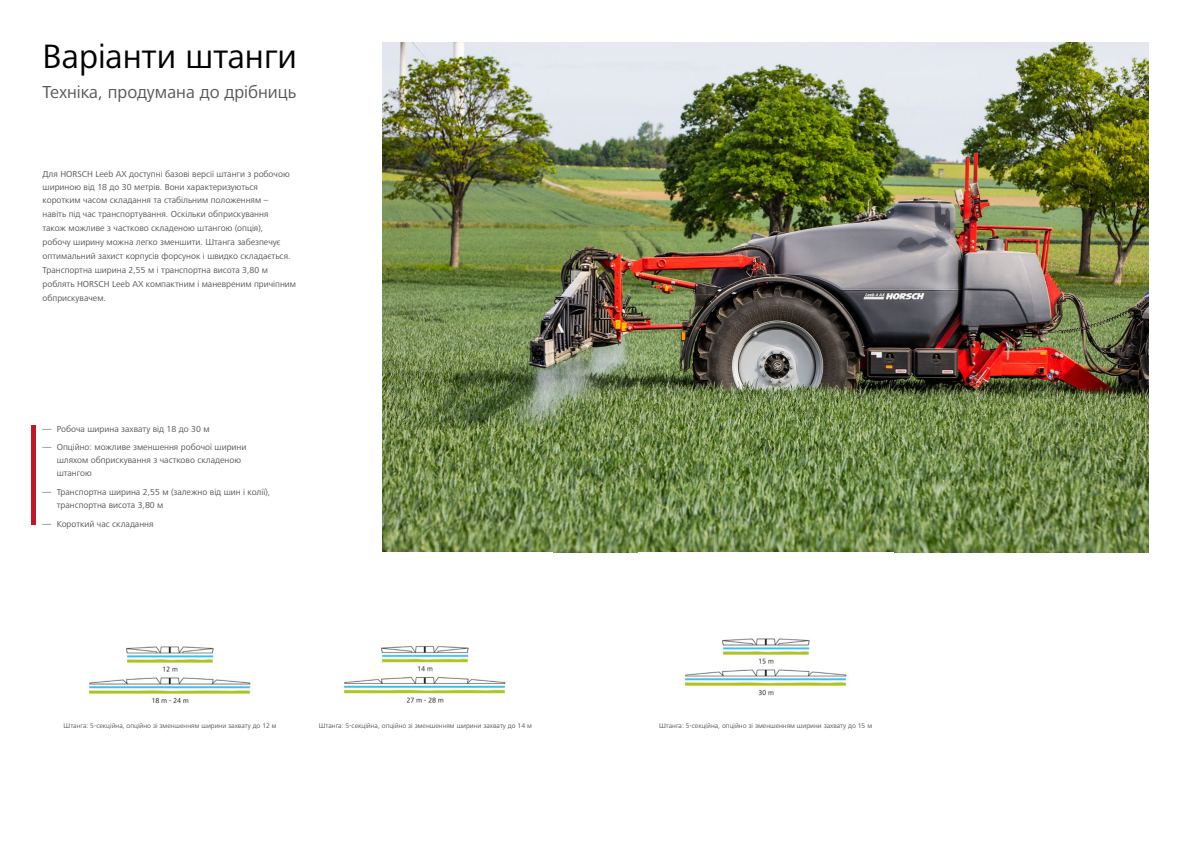
<style>
.page{position:relative;width:1191px;height:842px;background:#fff}
.page>*{position:absolute;margin:0;border:0;box-sizing:border-box;transform-origin:0 0}
.A_HEAD{font:35px "Frutiger Next LTW1 G";color:#000}
.t1{font:18px "Frutiger Next LTW1 G";color:#575756}
.t2{font:9px/14px "Frutiger Next LTW1 G";color:#575756}
.Bildunterschrift{font:7px "Frutiger Next LTW1 G";color:#575756}
</style>
<div class="page">
<hr style="left:31px;top:425px;width:4px;height:99px;background:#c31727">
<img style="left:383px;top:43px;width:765px;height:510px">
<img style="left:89px;top:645px;width:417px;height:59px">
<img style="left:685px;top:638px;width:162px;height:58px">
<p class="A_HEAD" style="left:43px;top:36px;width:256px">Варіанти штанги</p>
<p class="t1" style="left:43px;top:82px;width:255px">Техніка, продумана до дрібниць</p>
<p class="t2" style="left:43px;top:167px;width:249px;line-height:13px">Для HORSCH Leeb AX доступні базові версії штанги з робочою шириною від 18 до 30 метрів. Вони характеризуються коротким часом складання та стабільним положенням –</p>
<p class="t2" style="left:43px;top:207px;width:255px">навіть під час транспортування. Оскільки обприскування<br>також можливе з частково складеною штангою (опція),<br>робочу ширину можна легко зменшити. Штанга забезпечує оптимальний захист корпусів форсунок і швидко складається.<br>Транспортна ширина 2,55 м і транспортна висота 3,80 м роблять HORSCH Leeb AX компактним і маневреним причіпним обприскувачем.</p>
<p class="t2" style="left:43px;top:422px;width:169px">― Робоча ширина захвату від 18 до 30 м</p>
<p class="t2" style="left:57px;top:441px;width:191px;line-height:13px;text-indent:-14px">― Опційно: можливе зменшення робочої ширини шляхом обприскування з частково складеною штангою</p>
<p class="t2" style="left:57px;top:486px;width:215px;line-height:13px;text-indent:-14px">― Транспортна ширина 2,55 м (залежно від шин і колії), транспортна висота 3,80 м</p>
<p class="t2" style="left:43px;top:517px;width:113px">― Короткий час складання</p>
<p class="Bildunterschrift" style="left:64px;top:722px;width:215px">Штанга: 5-секційна, опційно зі зменшенням ширини захвату до 12 м</p>
<p class="Bildunterschrift" style="left:319px;top:722px;width:215px">Штанга: 5-секційна, опційно зі зменшенням ширини захвату до 14 м</p>
<p class="Bildunterschrift" style="left:659px;top:722px;width:215px">Штанга: 5-секційна, опційно зі зменшенням ширини захвату до 15 м</p>
</div>
